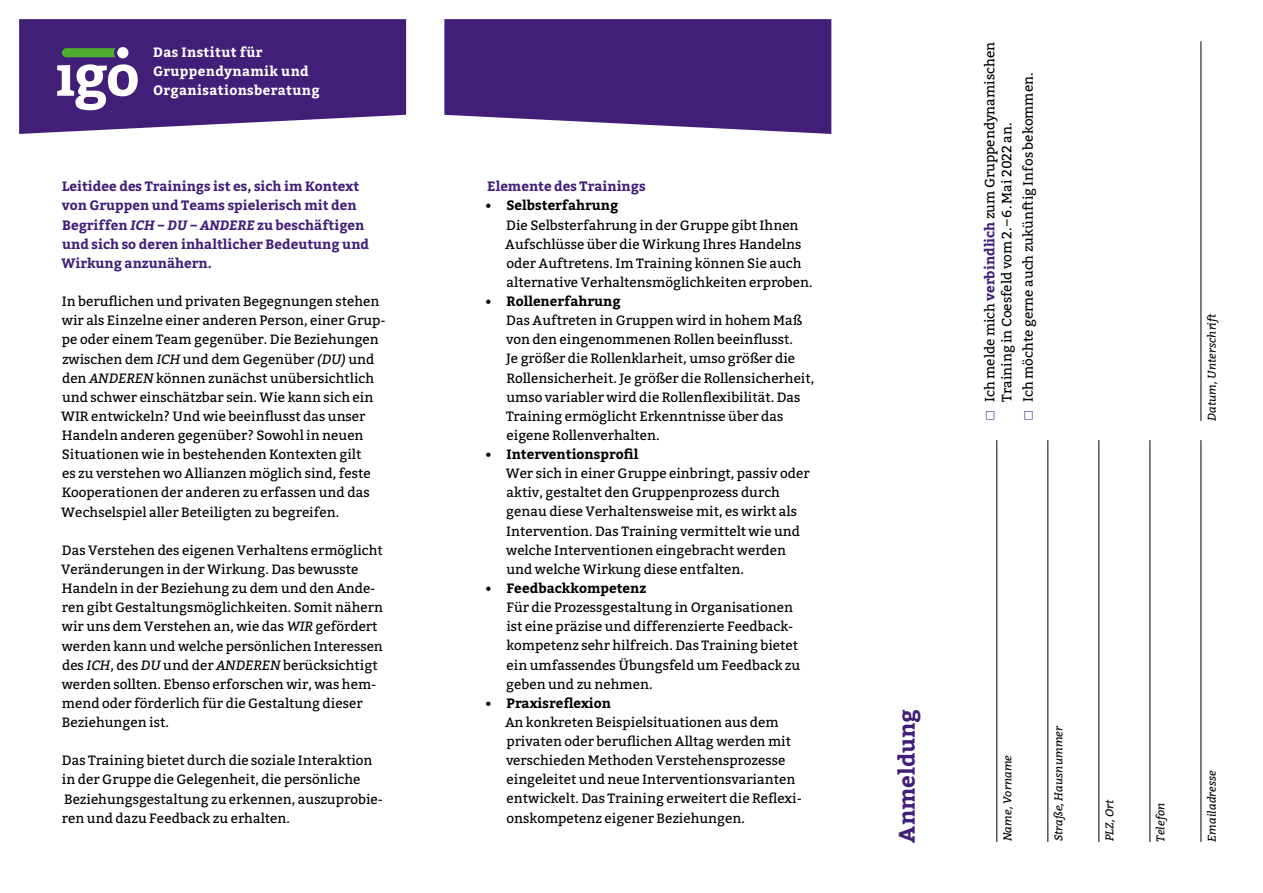
<style>
.page{position:relative;width:1263px;height:893px;background:#fff}
.page>*{position:absolute;margin:0;border:0;box-sizing:border-box;transform-origin:0 0}
.t1{font:700 22.5px "Bitter";color:#411f79}
.t2{font:13.5px/19.2px "Bitter";color:#000}
.t3{font:700 13.5px/19.2px "Bitter";color:#411f79}
.t4{font:700 13.5px/19.2px "Bitter";letter-spacing:.025em;color:#fff}
.t5{font:italic 11.25px "Bitter";letter-spacing:.01em;color:#000}
.s1{font-style:italic}
.s2{font-weight:700}
.s3{color:#411f79}
.s4{font-weight:700;color:#411f79}
</style>
<div class="page">
<svg style="left:444px;top:19px;width:387px;height:115px;background:#513284"></svg>
<svg style="left:19px;top:19px;width:387px;height:115px;background:#583c89"></svg>
<div style="left:117px;top:47px;width:11px;height:11px;background:#fff;border-radius:50%"></div>
<hr style="left:996px;top:440px;width:1px;height:402px;background:#000">
<hr style="left:1047px;top:440px;width:1px;height:402px;background:#000">
<hr style="left:1098px;top:440px;width:1px;height:402px;background:#000">
<hr style="left:1149px;top:440px;width:1px;height:402px;background:#000">
<hr style="left:1200px;top:440px;width:1px;height:402px;background:#000">
<hr style="left:1200px;top:41px;width:1px;height:380px;background:#000">
<p class="t4" style="left:153px;top:43px;width:168px">Das Institut für<br>Gruppendynamik und<br>Organisationsberatung</p>
<p class="t3" style="left:61px;top:177px;width:309px">Leitidee des Trainings ist es, sich im Kontext von Gruppen und Teams spielerisch mit den Begriffen <span class="s1">ICH – DU – ANDERE</span> zu beschäftigen und sich so deren inhaltlicher Bedeutung und Wirkung anzunähern.</p>
<p class="t2" style="left:61px;top:292px;width:326px">In beruflichen und privaten Begegnungen stehen wir als Einzelne einer anderen Person, einer Grup&shy;pe oder einem Team gegenüber. Die Beziehungen zwischen dem <span class="s1">ICH</span> und dem Gegenüber <span class="s1">(DU)</span> und den <span class="s1">ANDEREN</span> können zunächst unübersichtlich und schwer einschätzbar sein. Wie kann sich ein WIR entwickeln? Und wie beeinflusst das unser Handeln anderen gegenüber? Sowohl in neuen Situationen wie in bestehenden Kontexten gilt<br>es zu verstehen wo Allianzen möglich sind, feste Kooperationen der anderen zu erfassen und das Wechselspiel aller Beteiligten zu begreifen.</p>
<p class="t2" style="left:61px;top:541px;width:323px">Das Verstehen des eigenen Verhaltens ermöglicht Veränderungen in der Wirkung. Das bewusste Handeln in der Beziehung zu dem und den Ande&shy;ren gibt Gestaltungsmöglichkeiten. Somit nähern wir uns dem Verstehen an, wie das <span class="s1">WIR</span> gefördert werden kann und welche persönlichen Interessen des <span class="s1">ICH</span>, des <span class="s1">DU</span> und der <span class="s1">ANDEREN</span> berücksichtigt werden sollten. Ebenso erforschen wir, was hem&shy;mend oder förderlich für die Gestaltung dieser Beziehungen ist.</p>
<p class="t2" style="left:62px;top:751px;width:322px">Das Training bietet durch die soziale Interaktion in der Gruppe die Gelegenheit, die persönliche Beziehungsgestaltung zu erkennen, auszuprobie&shy;ren und dazu Feedback zu erhalten.</p>
<p class="t3" style="left:487px;top:177px;width:160px">Elemente des Trainings</p>
<p class="t2" style="left:505px;top:196px;width:309px;text-indent:-20px">• <span class="s2">Selbsterfahrung<br></span>Die Selbsterfahrung in der Gruppe gibt Ihnen Aufschlüsse über die Wirkung Ihres Handelns oder Auftretens. Im Training können Sie auch alternative Verhaltensmöglichkeiten erproben.</p>
<p class="t2" style="left:506px;top:292px;width:310px;text-indent:-21px">• <span class="s2">Rollenerfahrung<br></span>Das Auftreten in Gruppen wird in hohem Maß von den eingenommenen Rollen beeinflusst.<br>Je größer die Rollenklarheit, umso größer die Rollensicherheit. Je größer die Rollensicherheit, umso variabler wird die Rollenflexibilität. Das Training ermöglicht Erkenntnisse über das eigene Rollenverhalten.</p>
<p class="t2" style="left:506px;top:445px;width:305px;text-indent:-20px">• <span class="s2">Interventionsprofil<br></span>Wer sich in einer Gruppe einbringt, passiv oder aktiv, gestaltet den Gruppenprozess durch genau diese Verhaltensweise mit, es wirkt als Intervention. Das Training vermittelt wie und welche Interventionen eingebracht werden und welche Wirkung diese entfalten.</p>
<p class="t2" style="left:506px;top:579px;width:295px;text-indent:-21px">• <span class="s2">Feedbackkompetenz<br></span>Für die Prozessgestaltung in Organisationen ist eine präzise und differenzierte Feedback&shy;kompetenz sehr hilfreich. Das Training bietet ein umfassendes Übungsfeld um Feedback zu geben und zu nehmen.</p>
<p class="t2" style="left:505px;top:694px;width:298px;text-indent:-20px">• <span class="s2">Praxisreflexion<br></span>An konkreten Beispielsituationen aus dem privaten oder beruflichen Alltag werden mit verschieden Methoden Verstehensprozesse eingeleitet und neue Interventionsvarianten entwickelt. Das Training erweitert die Reflexi&shy;onskompetenz eigener Beziehungen.</p>
<p class="t2" style="left:981px;top:402px;width:361px;line-height:17px;text-indent:-19px;rotate:-90deg"><span class="s3">□</span> Ich melde mich <span class="s4">verbindlich</span> zum Gruppendynamischen<br>Training in Coesfeld vom 2. –6. Mai 2022 an.</p>
<p class="t2" style="left:1018px;top:421px;width:350px;rotate:-90deg"><span class="s3">□</span> Ich möchte gerne auch zukünftig Infos bekommen.</p>
<p class="t5" style="left:1205px;top:421px;width:109px;rotate:-90deg">Datum, Unterschrift</p>
<h1 class="t1" style="left:892px;top:843px;width:135px;rotate:-90deg">Anmeldung</h1>
<p class="t5" style="left:1000px;top:841px;width:88px;rotate:-90deg">Name, Vorname</p>
<p class="t5" style="left:1051px;top:841px;width:117px;rotate:-90deg">Straße, Hausnummer</p>
<p class="t5" style="left:1102px;top:841px;width:43px;rotate:-90deg">PLZ, Ort</p>
<p class="t5" style="left:1154px;top:841px;width:40px;rotate:-90deg">Telefon</p>
<p class="t5" style="left:1205px;top:841px;width:73px;rotate:-90deg">Emailadresse</p>
</div>
